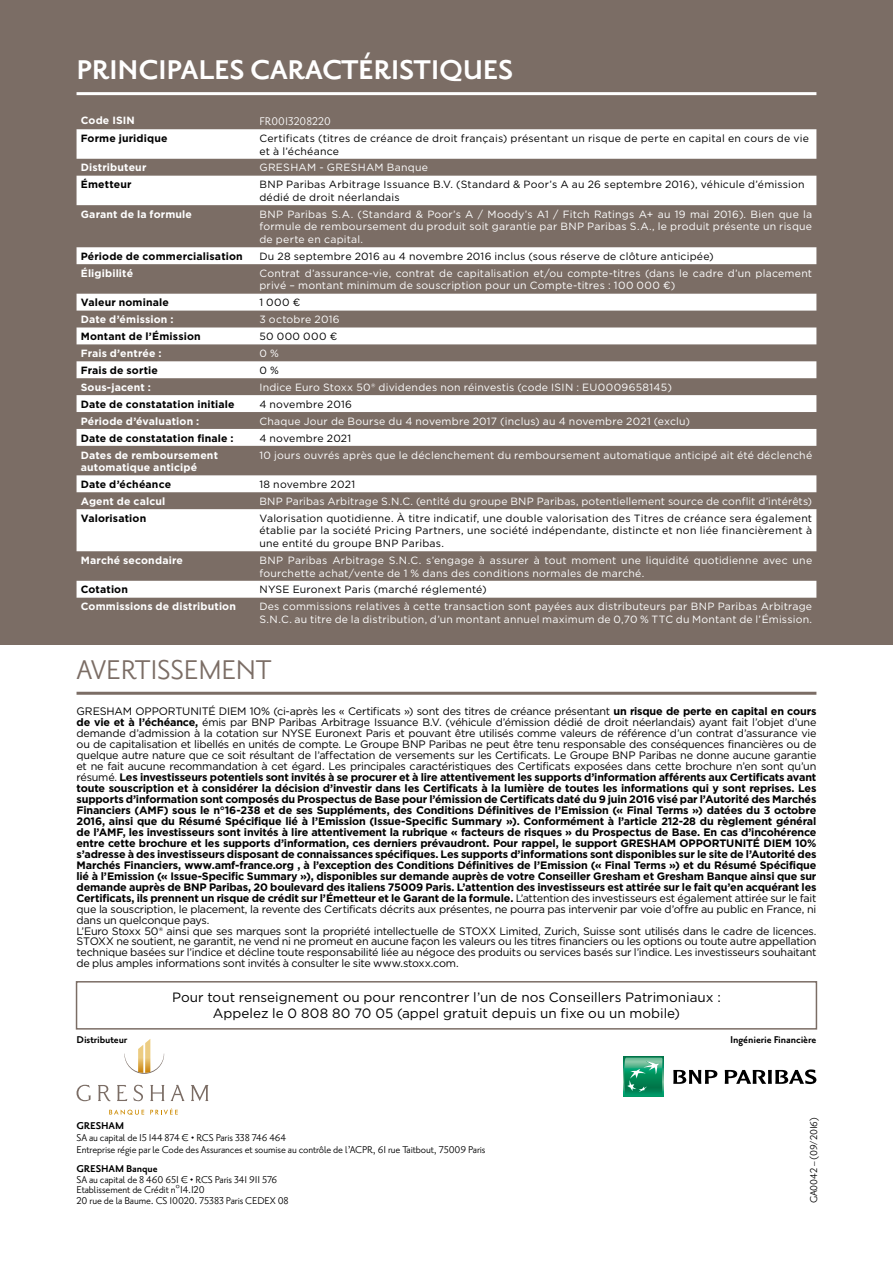
<style>
.page{position:relative;width:893px;height:1263px;background:#fff}
.page>*{position:absolute;margin:0;border:0;box-sizing:border-box;transform-origin:0 0}
.t1{font:700 33px "Priori Sans OT";letter-spacing:-.01em;color:#fff}
.t2{font:33px "Priori Sans OT";letter-spacing:-.01em;color:#7b6d65}
.t3{font:13.5px/16.2px "Gotham";color:#000;text-align:center}
.t4{font:13.5px "Priori Sans OT";color:#fff}
.t5{font:12px/10.5px "Priori Sans OT";letter-spacing:-.01em;color:#000}
.t6{font:700 12px "Priori Sans OT";letter-spacing:-.01em;color:#000}
.t7{font:700 10.8px/10.9px "Gotham";letter-spacing:-.015em;color:#000}
.t8{font:10.5px/12.6px "Gotham";letter-spacing:.02em;color:#fff}
.t9{font:10.5px/12.6px "Gotham";letter-spacing:.02em;color:#000}
.t10{font:700 10.5px/12.6px "Gotham";letter-spacing:.015em;color:#fff}
.t11{font:700 10.5px "Gotham";letter-spacing:.015em;color:#000}
.s1{font-weight:400}
</style>
<div class="page">
<div style="left:0;top:0;width:893px;height:645px;background:#7b6d65"></div>
<hr style="left:77px;top:92px;width:739px;height:3px;background:#fff">
<hr style="left:77px;top:692px;width:739px;height:3px;background:#7b6d65">
<svg style="left:77px;top:129px;width:739px;height:469px"></svg>
<div style="left:76px;top:981px;width:741px;height:48px;border:2px solid #7b6d65"></div>
<svg style="left:124px;top:1039px;width:40px;height:35px"></svg>
<svg style="left:109px;top:1109px;width:35px;height:6px"></svg>
<svg style="left:150px;top:1108px;width:28px;height:7px"></svg>
<svg style="left:77px;top:1085px;width:14px;height:16px"></svg>
<svg style="left:98px;top:1085px;width:13px;height:16px"></svg>
<svg style="left:117px;top:1085px;width:10px;height:16px"></svg>
<svg style="left:133px;top:1085px;width:10px;height:16px"></svg>
<svg style="left:150px;top:1085px;width:14px;height:16px"></svg>
<svg style="left:171px;top:1085px;width:13px;height:16px"></svg>
<svg style="left:191px;top:1085px;width:17px;height:16px"></svg>
<div style="left:623px;top:1057px;width:40px;height:40px;background:#009767"></div>
<svg style="left:624px;top:1057px;width:38px;height:36px"></svg>
<svg style="left:673px;top:1070px;width:44px;height:14px"></svg>
<svg style="left:725px;top:1069px;width:91px;height:15px"></svg>
<h1 class="t1" style="left:77px;top:55px;width:438px">PRINCIPALES CARACTÉRISTIQUES</h1>
<p class="t10" style="left:81px;top:113px;width:56px">Code ISIN</p>
<p class="t4" style="left:259px;top:115px;width:73px">FR0013208220</p>
<p class="t11" style="left:81px;top:131px;width:88px">Forme juridique</p>
<p class="t9" style="left:259px;top:132px;width:551px">Certificats (titres de créance de droit français) présentant un risque de perte en capital en cours de vie et à l’échéance</p>
<p class="t10" style="left:81px;top:161px;width:67px">Distributeur</p>
<p class="t8" style="left:259px;top:161px;width:170px">GRESHAM - GRESHAM Banque</p>
<p class="t11" style="left:81px;top:178px;width:52px">Émetteur</p>
<p class="t9" style="left:259px;top:178px;width:547px">BNP Paribas Arbitrage Issuance B.V. (Standard &amp; Poor’s A au 26 septembre 2016), véhicule d’émission dédié de droit néerlandais</p>
<p class="t10" style="left:81px;top:208px;width:113px">Garant de la formule</p>
<p class="t8" style="left:259px;top:208px;width:554px;text-align:justify">BNP Paribas S.A. (Standard &amp; Poor’s A / Moody’s A1 / Fitch Ratings A+ au 19 mai 2016). Bien que la formule de remboursement du produit soit garantie par BNP Paribas S.A., le produit présente un risque de perte en capital.</p>
<p class="t11" style="left:81px;top:249px;width:164px">Période de commercialisation</p>
<p class="t9" style="left:259px;top:250px;width:456px">Du 28 septembre 2016 au 4 novembre 2016 inclus (sous réserve de clôture anticipée)</p>
<p class="t10" style="left:81px;top:267px;width:54px">Éligibilité</p>
<p class="t8" style="left:259px;top:267px;width:554px">Contrat d’assurance-vie, contrat de capitalisation et/ou compte-titres (dans le cadre d’un placement privé – montant minimum de souscription pour un Compte-titres : 100 000 €)</p>
<p class="t11" style="left:81px;top:296px;width:90px">Valeur nominale</p>
<p class="t9" style="left:259px;top:296px;width:42px">1 000 €</p>
<p class="t10" style="left:81px;top:313px;width:94px">Date d’émission :</p>
<p class="t8" style="left:259px;top:313px;width:82px">3 octobre 2016</p>
<p class="t11" style="left:81px;top:329px;width:121px">Montant de l’Émission</p>
<p class="t9" style="left:259px;top:330px;width:79px">50 000 000 €</p>
<p class="t10" style="left:81px;top:347px;width:82px">Frais d’entrée :</p>
<p class="t8" style="left:259px;top:347px;width:21px">0 %</p>
<p class="t11" style="left:81px;top:363px;width:79px">Frais de sortie</p>
<p class="t9" style="left:259px;top:364px;width:21px">0 %</p>
<p class="t10" style="left:81px;top:381px;width:72px">Sous-jacent :</p>
<p class="t8" style="left:259px;top:381px;width:414px">Indice Euro Stoxx 50® dividendes non réinvestis (code ISIN : EU0009658145)</p>
<p class="t11" style="left:81px;top:397px;width:155px">Date de constatation initiale</p>
<p class="t9" style="left:259px;top:398px;width:94px">4 novembre 2016</p>
<p class="t10" style="left:81px;top:415px;width:120px">Période d’évaluation :</p>
<p class="t8" style="left:259px;top:414px;width:432px">Chaque Jour de Bourse du 4 novembre 2017 (inclus) au 4 novembre 2021 (exclu)</p>
<p class="t11" style="left:81px;top:431px;width:154px">Date de constatation finale :</p>
<p class="t9" style="left:259px;top:431px;width:93px">4 novembre 2021</p>
<p class="t10" style="left:81px;top:448px;width:139px">Dates de remboursement automatique anticipé</p>
<p class="t8" style="left:259px;top:448px;width:554px">10 jours ouvrés après que le déclenchement du remboursement automatique anticipé ait été déclenché</p>
<p class="t11" style="left:81px;top:477px;width:92px">Date d’échéance</p>
<p class="t9" style="left:259px;top:478px;width:97px">18 novembre 2021</p>
<p class="t10" style="left:81px;top:495px;width:86px">Agent de calcul</p>
<p class="t8" style="left:259px;top:495px;width:554px">BNP Paribas Arbitrage S.N.C. (entité du groupe BNP Paribas, potentiellement source de conflit d’intérêts)</p>
<p class="t11" style="left:81px;top:511px;width:67px">Valorisation</p>
<p class="t9" style="left:259px;top:512px;width:554px;text-align:justify">Valorisation quotidienne. À titre indicatif, une double valorisation des Titres de créance sera également établie par la société Pricing Partners, une société indépendante, distincte et non liée financièrement à une entité du groupe BNP Paribas.</p>
<p class="t10" style="left:81px;top:554px;width:104px">Marché secondaire</p>
<p class="t8" style="left:259px;top:554px;width:554px">BNP Paribas Arbitrage S.N.C. s’engage à assurer à tout moment une liquidité quotidienne avec une fourchette achat/vente de 1 % dans des conditions normales de marché.</p>
<p class="t11" style="left:81px;top:583px;width:49px">Cotation</p>
<p class="t9" style="left:259px;top:583px;width:229px">NYSE Euronext Paris (marché réglementé)</p>
<p class="t10" style="left:81px;top:600px;width:157px">Commissions de distribution</p>
<p class="t8" style="left:259px;top:600px;width:554px">Des commissions relatives à cette transaction sont payées aux distributeurs par BNP Paribas Arbitrage<br>S.N.C. au titre de la distribution, d’un montant annuel maximum de 0,70 % TTC du Montant de l’Émission.</p>
<h1 class="t2" style="left:77px;top:655px;width:197px">AVERTISSEMENT</h1>
<p class="t7" style="left:77px;top:706px;width:741px"><span class="s1">GRESHAM OPPORTUNITÉ DIEM 10% (ci-après les « Certificats ») sont des titres de créance présentant</span> un risque de perte en capital en cours de vie et à l’échéance, <span class="s1">émis par BNP Paribas Arbitrage Issuance B.V. (véhicule d’émission dédié de droit néerlandais) ayant fait l’objet d’une demande d’admission à la cotation sur NYSE Euronext Paris et pouvant être utilisés comme valeurs de référence d’un contrat d’assurance vie ou de capitalisation et libellés en unités de compte. Le Groupe BNP Paribas ne peut être tenu responsable des conséquences financières ou de quelque autre nature que ce soit résultant de l’affectation de versements sur les Certificats. Le Groupe BNP Paribas ne donne aucune garantie et ne fait aucune recommandation à cet égard. Les principales caractéristiques des Certificats exposées dans cette brochure n’en sont qu’un résumé.</span> Les investisseurs potentiels sont invités à se procurer et à lire attentivement les supports d’information afférents aux Certificats avant toute souscription et à considérer la décision d’investir dans les Certificats à la lumière de toutes les informations qui y sont reprises. Les supports d’information sont composés du Prospectus de Base pour l’émission de Certificats daté du 9 juin 2016 visé par l’Autorité des Marchés Financiers (AMF) sous le n°16-238 et de ses Suppléments, des Conditions Définitives de l’Emission (« Final Terms ») datées du 3 octobre 2016, ainsi que du Résumé Spécifique lié à l’Emission (Issue-Specific Summary »). Conformément à l’article 212-28 du règlement général de l’AMF, les investisseurs sont invités à lire attentivement la rubrique « facteurs de risques » du Prospectus de Base. En cas d’incohérence entre cette brochure et les supports d’information, ces derniers prévaudront. Pour rappel, le support GRESHAM OPPORTUNITÉ DIEM 10% s’adresse à des investisseurs disposant de connaissances spécifiques. Les supports d’informations sont disponibles sur le site de l’Autorité des Marchés Financiers, www.amf-france.org , à l’exception des Conditions Définitives de l’Emission (« Final Terms ») et du Résumé Spécifique lié à l’Emission (« Issue-Specific Summary »), disponibles sur demande auprès de votre Conseiller Gresham et Gresham Banque ainsi que sur demande auprès de BNP Paribas, 20 boulevard des italiens 75009 Paris. L’attention des investisseurs est attirée sur le fait qu’en acquérant les Certificats, ils prennent un risque de crédit sur l’Émetteur et le Garant de la formule. <span class="s1">L’attention des investisseurs est également attirée sur le fait que la souscription, le placement, la revente des Certificats décrits aux présentes, ne pourra pas intervenir par voie d’offre au public en France, ni dans un quelconque pays.<br>L’Euro Stoxx 50® ainsi que ses marques sont la propriété intellectuelle de STOXX Limited, Zurich, Suisse sont utilisés dans le cadre de licences.<br>STOXX ne soutient, ne garantit, ne vend ni ne promeut en aucune façon les valeurs ou les titres financiers ou les options ou toute autre appellation technique basées sur l’indice et décline toute responsabilité liée au négoce des produits ou services basés sur l’indice. Les investisseurs souhaitant de plus amples informations sont invités à consulter le site www.stoxx.com.</span></p>
<p class="t3" style="left:172px;top:989px;width:550px">Pour tout renseignement ou pour rencontrer l’un de nos Conseillers Patrimoniaux :<br>Appelez le 0 808 80 70 05 (appel gratuit depuis un fixe ou un mobile)</p>
<p class="t6" style="left:77px;top:1034px;width:52px">Distributeur</p>
<p class="t6" style="left:730px;top:1034px;width:88px">Ingénierie Financière</p>
<p class="t6" style="left:77px;top:1120px;width:49px">GRESHAM</p>
<p class="t5" style="left:77px;top:1132px;width:410px;line-height:12px">SA au capital de 15 144 874 € • RCS Paris 338 746 464<br>Entreprise régie par le Code des Assurances et soumise au contrôle de l’ACPR, 61 rue Taitbout, 75009 Paris</p>
<p class="t6" style="left:77px;top:1163px;width:83px">GRESHAM Banque</p>
<p class="t5" style="left:77px;top:1175px;width:214px">SA au capital de 8 460 651 € • RCS Paris 341 911 576<br>Etablissement de Crédit n°14.120<br>20 rue de la Baume. CS 10020. 75383 Paris CEDEX 08</p>
<p class="t5" style="left:809px;top:1203px;width:88px;rotate:-90deg">GA0042 – (09/2016)</p>
</div>
